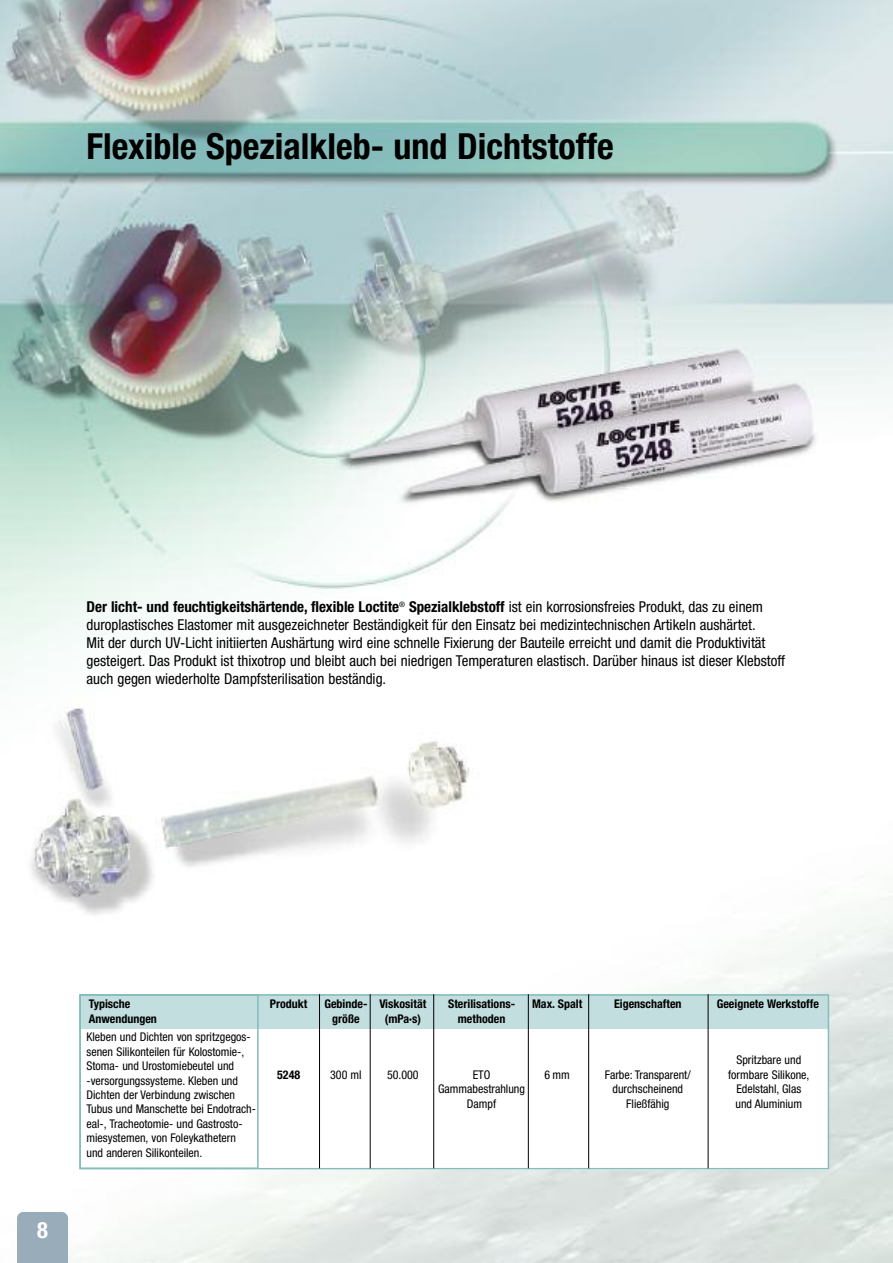
<style>
.page{position:relative;width:893px;height:1263px;background:#fff}
.page>*{position:absolute;margin:0;border:0;box-sizing:border-box;transform-origin:0 0}
.t1{font:700 condensed 36px "Helvetica Neue";color:#000}
.t2{font:700 condensed 22.5px "Helvetica Neue";color:#fff}
.t3{font:condensed 15px/18px "Helvetica Neue";color:#000}
.t4{font:condensed 12px/14.4px "Helvetica Neue";color:#000;text-align:center}
.t5{font:700 condensed 12px "Helvetica Neue";color:#000}
.s1{font-weight:700}
</style>
<div class="page">
<img style="left:0;top:0;width:893px;height:1263px">
<div style="left:79px;top:994px;width:750px;height:175px;background:#fff"></div>
<div style="left:79px;top:994px;width:750px;height:34px;background:#c2dede"></div>
<div style="left:79px;top:994px;width:750px;height:175px;border:2px solid #85bcbc"></div>
<div style="left:17px;top:1212px;width:51px;height:51px;background:#98acba"></div>
<hr style="left:319px;top:994px;width:1px;height:174px;background:#000">
<hr style="left:370px;top:994px;width:1px;height:174px;background:#000">
<hr style="left:433px;top:994px;width:1px;height:174px;background:#000">
<hr style="left:528px;top:994px;width:1px;height:174px;background:#000">
<hr style="left:588px;top:994px;width:1px;height:174px;background:#000">
<hr style="left:708px;top:994px;width:1px;height:174px;background:#000">
<h1 class="t1" style="left:87px;top:133px;width:529px">Flexible Spezialkleb- und Dichtstoffe</h1>
<p class="t3" style="left:87px;top:599px;width:700px"><span class="s1">Der licht- und feuchtigkeitshärtende, flexible Loctite</span><sup>®</sup> <span class="s1">Spezialklebstoff</span> ist ein korrosionsfreies Produkt, das zu einem duroplastisches Elastomer mit ausgezeichneter Beständigkeit für den Einsatz bei medizintechnischen Artikeln aushärtet.<br>Mit der durch UV-Licht initiierten Aushärtung wird eine schnelle Fixierung der Bauteile erreicht und damit die Produktivität gesteigert. Das Produkt ist thixotrop und bleibt auch bei niedrigen Temperaturen elastisch. Darüber hinaus ist dieser Klebstoff auch gegen wiederholte Dampfsterilisation beständig.</p>
<h2 class="t2" style="left:37px;top:1222px;width:12px">8</h2>
<p class="t5" style="left:89px;top:1000px;width:43px">Typische</p>
<p class="t5" style="left:270px;top:1000px;width:39px">Produkt</p>
<p class="t5" style="left:324px;top:1000px;width:103px">Gebinde- Viskosität</p>
<p class="t5" style="left:448px;top:1000px;width:69px">Sterilisations-</p>
<p class="t5" style="left:532px;top:1000px;width:52px">Max. Spalt</p>
<p class="t5" style="left:614px;top:1000px;width:69px">Eigenschaften</p>
<p class="t5" style="left:717px;top:1000px;width:104px">Geeignete Werkstoffe</p>
<p class="t5" style="left:89px;top:1014px;width:70px">Anwendungen</p>
<p class="t5" style="left:332px;top:1014px;width:29px">größe</p>
<p class="t5" style="left:385px;top:1014px;width:38px">(mPa·s)</p>
<p class="t5" style="left:458px;top:1014px;width:49px">methoden</p>
<p class="t4" style="left:87px;top:1031px;width:171px;text-align:left">Kleben und Dichten von spritzgegos&shy;senen Silikonteilen für Kolostomie-, Stoma- und Urostomiebeutel und -versorgungssysteme. Kleben und Dichten der Verbindung zwischen Tubus und Manschette bei Endotrach&shy;eal-, Tracheotomie- und Gastrosto&shy;miesystemen, von Foleykathetern<br>und anderen Silikonteilen.</p>
<p class="t5" style="left:277px;top:1070px;width:25px">5248</p>
<p class="t4" style="left:330px;top:1068px;width:33px">300 ml</p>
<p class="t4" style="left:387px;top:1068px;width:33px">50.000</p>
<p class="t4" style="left:473px;top:1068px;width:19px">ETO</p>
<p class="t4" style="left:545px;top:1068px;width:27px">6mm</p>
<p class="t4" style="left:605px;top:1068px;width:87px">Farbe: Transparent/</p>
<p class="t4" style="left:438px;top:1083px;width:88px">Gammabestrahlung</p>
<p class="t4" style="left:612px;top:1083px;width:72px">durchscheinend</p>
<p class="t4" style="left:467px;top:1097px;width:31px">Dampf</p>
<p class="t4" style="left:626px;top:1097px;width:45px">Fließfähig</p>
<p class="t4" style="left:728px;top:1054px;width:83px">Spritzbare und formbare Silikone,<br>Edelstahl, Glas und Aluminium</p>
</div>
